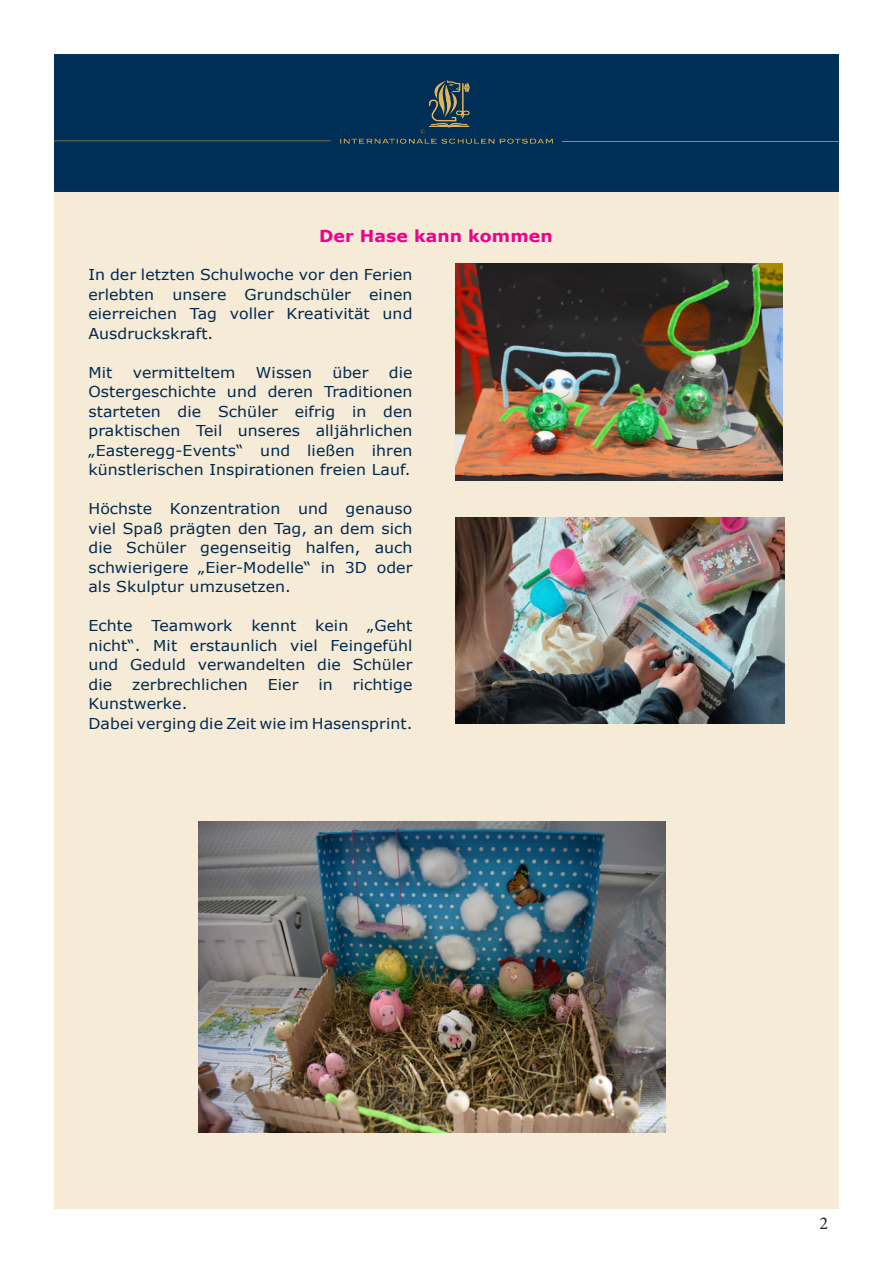
<style>
.page{position:relative;width:893px;height:1263px;background:#fff}
.page>*{position:absolute;margin:0;border:0;box-sizing:border-box;transform-origin:0 0}
.t1{font:18px "Minion Pro";color:#231f20}
.t2{font:700 16.5px "Verdana";letter-spacing:.005em;color:#ed028c;scale:1.05 1}
.t3{font:15px/19.5px "Verdana";letter-spacing:.005em;color:#00294e;text-align:justify;scale:1.05 1}
</style>
<div class="page">
<div style="left:54px;top:192px;width:785px;height:1017px;background:#f6ebd7"></div>
<div style="left:54px;top:54px;width:784px;height:138px;background:#003057"></div>
<div style="left:54px;top:72px;width:784px;height:102px;background:#003057"></div>
<img style="left:199px;top:822px;width:466px;height:310px">
<img style="left:455px;top:517px;width:329px;height:207px">
<img style="left:455px;top:263px;width:327px;height:217px">
<p class="t2" style="left:319px;top:225px;width:224px">Der Hase kann kommen</p>
<p class="t3" style="left:88px;top:265px;width:310px">In der letzten Schulwoche vor den Ferien erlebten unsere Grundschüler einen eierreichen Tag voller Kreativität und Ausdruckskraft.</p>
<p class="t3" style="left:88px;top:363px;width:24px">Mit</p>
<p class="t3" style="left:133px;top:363px;width:99px">vermitteltem</p>
<p class="t3" style="left:256px;top:363px;width:55px">Wissen</p>
<p class="t3" style="left:332px;top:363px;width:36px">über</p>
<p class="t3" style="left:88px;top:363px;width:310px;text-indent:300px">die Ostergeschichte und deren Traditionen starteten die Schüler eifrig in den praktischen Teil unseres alljährlichen „Easteregg-Events“ und ließen ihren künstlerischen Inspirationen freien Lauf.</p>
<p class="t3" style="left:88px;top:499px;width:310px">Höchste Konzentration und genauso viel Spaß prägten den Tag, an dem sich die Schüler gegenseitig halfen, auch schwierigere „Eier-Modelle“ in 3D oder als Skulptur umzusetzen.</p>
<p class="t3" style="left:88px;top:616px;width:43px">Echte</p>
<p class="t3" style="left:151px;top:616px;width:79px">Teamwork</p>
<p class="t3" style="left:251px;top:616px;width:44px">kennt</p>
<p class="t3" style="left:315px;top:616px;width:33px">kein</p>
<p class="t3" style="left:88px;top:616px;width:310px;text-indent:279px">„Geht nicht“. Mit erstaunlich viel Feingefühl und Geduld verwandelten die Schüler die</p>
<p class="t3" style="left:132px;top:675px;width:112px">zerbrechlichen</p>
<p class="t3" style="left:268px;top:675px;width:31px">Eier</p>
<p class="t3" style="left:319px;top:675px;width:15px">in</p>
<p class="t3" style="left:353px;top:675px;width:58px">richtige</p>
<p class="t3" style="left:88px;top:694px;width:96px">Kunstwerke.</p>
<p class="t3" style="left:88px;top:714px;width:310px">Dabei verging die Zeit wie im Hasensprint.</p>
<p class="t1" style="left:820px;top:1211px;width:10px">2</p>
</div>
